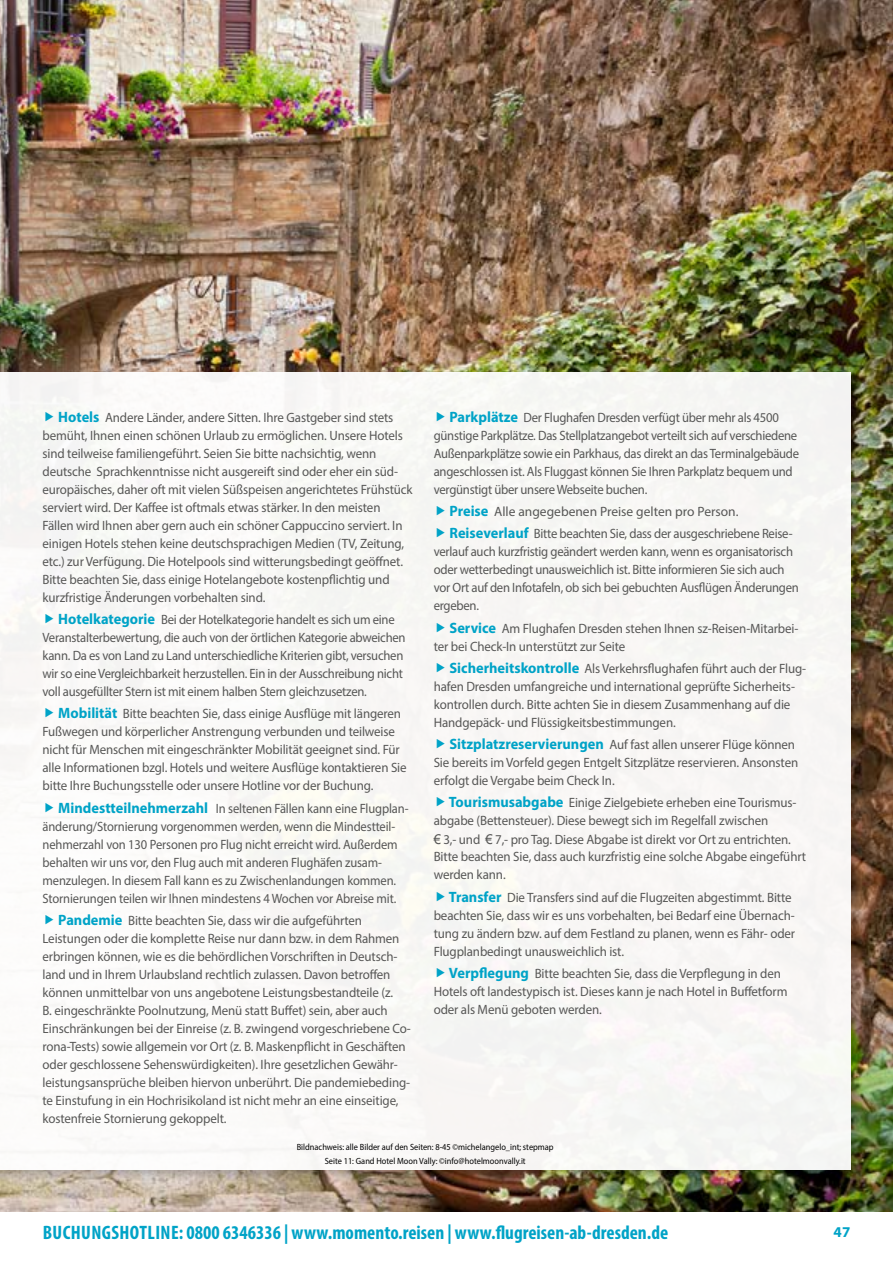
<style>
.page{position:relative;width:893px;height:1263px;background:#fff}
.page>*{position:absolute;margin:0;border:0;box-sizing:border-box;transform-origin:0 0}
.t1{font:700 condensed 19.5px "Myriad Pro";color:#00a3c7}
.t2{font:700 15px "Myriad Pro";color:#00a3c7}
.t3{font:13.5px/18px "Myriad Pro";letter-spacing:-.01em;color:#575756;scale:.96 1}
.t4{font:13.5px/18px "Myriad Pro";letter-spacing:-.01em;color:#575756;scale:.94 1}
.t5{font:13.5px/18px "Myriad Pro";letter-spacing:-.01em;color:#575756;scale:.93 1}
.t6{font:13.5px/22.2px "Myriad Pro";letter-spacing:-.01em;color:#575756}
.t7{font:9px/13.5px "Myriad Pro";color:#000;scale:.93 1}
.s1{font-weight:700;font-size:15px;color:#00a3c7}
.s2{font-family:"Arial"}
</style>
<div class="page">
<img style="left:0;top:0;width:893px;height:1212px">
<div style="left:0;top:369px;width:864px;height:814px;background:#000;opacity:.25"></div>
<div style="left:0;top:372px;width:850px;height:798px;background:#f8f7f5"></div>
<p class="t3" style="left:43px;top:408px;width:387px;text-indent:16px"><span class="s1">Hotels</span> Andere Länder, andere Sitten. Ihre Gastgeber sind stets bemüht, Ihnen einen schönen Urlaub zu ermöglichen. Unsere Hotels sind teilweise familiengeführt. Seien Sie bitte nachsichtig, wenn deutsche Sprachkenntnisse nicht ausgereift sind oder eher ein süd&shy;europäisches, daher oft mit vielen Süßspeisen angerichtetes Frühstück serviert wird. Der Kaffee ist oftmals etwas stärker. In den meisten Fällen wird Ihnen aber gern auch ein schöner Cappuccino serviert. In einigen Hotels stehen keine deutschsprachigen Medien (TV, Zeitung, etc.) zur Verfügung. Die Hotelpools sind witterungsbedingt geöffnet.<br>Bitte beachten Sie, dass einige Hotelangebote kostenpflichtig und kurzfristige Änderungen vorbehalten sind.</p>
<p class="t4" style="left:43px;top:610px;width:388px;text-indent:16px"><span class="s1">Hotelkategorie</span> Bei der Hotelkategorie handelt es sich um eine Veranstalterbewertung, die auch von der örtlichen Kategorie abweichen kann. Da es von Land zu Land unterschiedliche Kriterien gibt, versuchen wir so eine Vergleichbarkeit herzustellen. Ein in der Ausschreibung nicht voll ausgefüllter Stern ist mit einem halben Stern gleichzusetzen.</p>
<p class="t3" style="left:43px;top:705px;width:381px;text-indent:16px"><span class="s1">Mobilität</span> Bitte beachten Sie, dass einige Ausflüge mit längeren Fußwegen und körperlicher Anstrengung verbunden und teilweise nicht für Menschen mit eingeschränkter Mobilität geeignet sind. Für alle Informationen bzgl. Hotels und weitere Ausflüge kontaktieren Sie bitte Ihre Buchungsstelle oder unsere Hotline vor der Buchung.</p>
<p class="t5" style="left:43px;top:799px;width:395px;text-indent:16px"><span class="s1">Mindestteilnehmerzahl</span> In seltenen Fällen kann eine Flugplan&shy;änderung/Stornierung vorgenommen werden, wenn die Mindestteil&shy;nehmerzahl von 130 Personen pro Flug nicht erreicht wird. Außerdem behalten wir uns vor, den Flug auch mit anderen Flughäfen zusam&shy;menzulegen. In diesem Fall kann es zu Zwischenlandungen kommen.<br>Stornierungen teilen wir Ihnen mindestens 4 Wochen vor Abreise mit.</p>
<p class="t3" style="left:43px;top:911px;width:385px;text-indent:16px"><span class="s1">Pandemie</span> Bitte beachten Sie, dass wir die aufgeführten Leistungen oder die komplette Reise nur dann bzw. in dem Rahmen erbringen können, wie es die behördlichen Vorschriften in Deutsch&shy;land und in Ihrem Urlaubsland rechtlich zulassen. Davon betroffen können unmittelbar von uns angebotene Leistungsbestandteile (z.<br>B. eingeschränkte Poolnutzung, Menü statt Buffet) sein, aber auch Einschränkungen bei der Einreise (z. B. zwingend vorgeschriebene Co&shy;rona-Tests) sowie allgemein vor Ort (z. B. Maskenpflicht in Geschäften oder geschlossene Sehenswürdigkeiten). Ihre gesetzlichen Gewähr&shy;leistungsansprüche bleiben hiervon unberührt. Die pandemiebeding&shy;te Einstufung in ein Hochrisikoland ist nicht mehr an eine einseitige, kostenfreie Stornierung gekoppelt.</p>
<p class="t4" style="left:434px;top:408px;width:390px;text-indent:16px"><span class="s1">Parkplätze</span> Der Flughafen Dresden verfügt über mehr als 4500 günstige Parkplätze. Das Stellplatzangebot verteilt sich auf verschiedene Außenparkplätze sowie ein Parkhaus, das direkt an das Terminalgebäude angeschlossen ist. Als Fluggast können Sie Ihren Parkplatz bequem und vergünstigt über unsere Webseite buchen.</p>
<p class="t6" style="left:449px;top:500px;width:345px"><span class="s1">Preise</span> Alle angegebenen Preise gelten pro Person.<br><span class="s1">Reiseverlauf</span> Bitte beachten Sie, dass der ausgeschriebene Reise-</p>
<p class="t4" style="left:434px;top:543px;width:390px">verlauf auch kurzfristig geändert werden kann, wenn es organisatorisch oder wetterbedingt unausweichlich ist. Bitte informieren Sie sich auch vor Ort auf den Infotafeln, ob sich bei gebuchten Ausflügen Änderungen ergeben.</p>
<p class="t3" style="left:434px;top:619px;width:381px;text-indent:16px"><span class="s1">Service</span> Am Flughafen Dresden stehen Ihnen sz-Reisen-Mitarbei&shy;ter bei Check-In unterstützt zur Seite</p>
<p class="t3" style="left:434px;top:659px;width:389px;text-indent:16px"><span class="s1">Sicherheitskontrolle</span> Als Verkehrsflughafen führt auch der Flug&shy;hafen Dresden umfangreiche und international geprüfte Sicherheits&shy;kontrollen durch. Bitte achten Sie in diesem Zusammenhang auf die Handgepäck- und Flüssigkeitsbestimmungen.</p>
<p class="t3" style="left:434px;top:735px;width:381px;text-indent:16px"><span class="s1">Sitzplatzreservierungen</span> Auf fast allen unserer Flüge können<br>Sie bereits im Vorfeld gegen Entgelt Sitzplätze reservieren. Ansonsten erfolgt die Vergabe beim Check In.</p>
<p class="t3" style="left:434px;top:794px;width:389px;text-indent:15px"><span class="s1">Tourismusabgabe</span> Einige Zielgebiete erheben eine Tourismus&shy;abgabe (Bettensteuer). Diese bewegt sich im Regelfall zwischen<br><span class="s2">€</span> 3,- und <span class="s2">€</span> 7,- pro Tag. Diese Abgabe ist direkt vor Ort zu entrichten.<br>Bitte beachten Sie, dass auch kurzfristig eine solche Abgabe eingeführt werden kann.</p>
<p class="t3" style="left:434px;top:888px;width:378px;text-indent:15px"><span class="s1">Transfer</span> Die Transfers sind auf die Flugzeiten abgestimmt. Bitte beachten Sie, dass wir es uns vorbehalten, bei Bedarf eine Übernach&shy;tung zu ändern bzw. auf dem Festland zu planen, wenn es Fähr- oder Flugplanbedingt unausweichlich ist.</p>
<p class="t3" style="left:434px;top:964px;width:370px;text-indent:15px"><span class="s1">Verpflegung</span> Bitte beachten Sie, dass die Verpflegung in den<br>Hotels oft landestypisch ist. Dieses kann je nach Hotel in Buffetform oder als Menü geboten werden.</p>
<p class="t7" style="left:344px;top:1140px;width:280px;text-indent:-96px">Bildnachweis: al e Bilder auf den Seit n: 16-21,24-27, 30, 32-35, 38-43, 46-49, 52-59 ©michelangelo_int<br>3</p>
<p class="t7" style="left:297px;top:1140px;width:278px;text-align:center">Bildnachweis: alle Bilder auf den Seiten: 8-45 ©michelangelo_int; stepmap<br>Seite 11: Gand Hotel Moon Vally: ©info@hotelmoonvally.it</p>
<h1 class="t1" style="left:43px;top:1221px;width:627px">BUCHUNGSHOTLINE: 0800 6346336 | www.momento.reisen | www.flugreisen-ab-dresden.de</h1>
<p class="t2" style="left:833px;top:1222px;width:19px">47</p>
</div>
